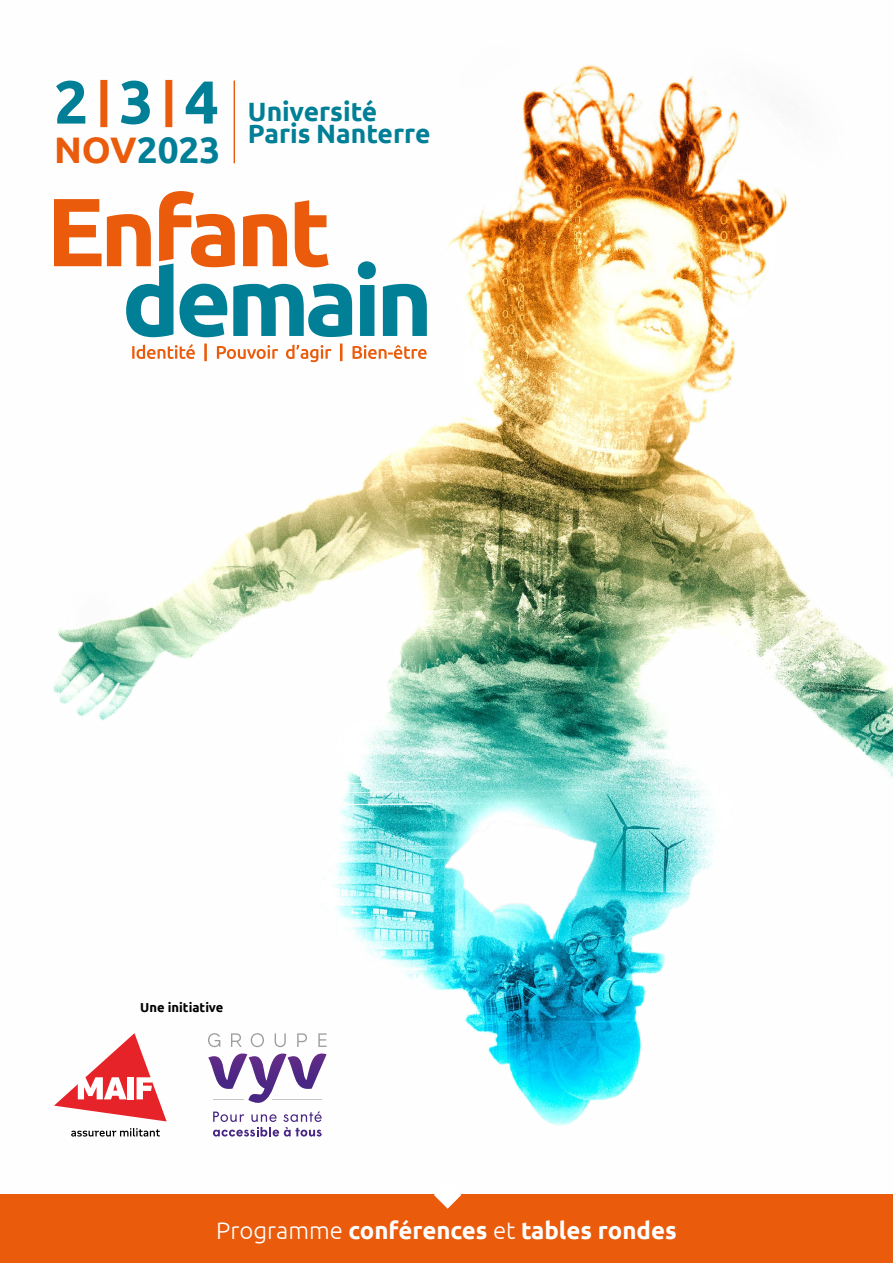
<style>
.page{position:relative;width:893px;height:1263px;background:#fff}
.page>*{position:absolute;margin:0;border:0;box-sizing:border-box;transform-origin:0 0}
.t1{font:700 60.6px "Ubuntu";color:#007f96}
.t2{font:700 36.9px "Ubuntu";color:#007f96}
.t3{font:700 26.4px/22px "Ubuntu";color:#007f96}
.t4{font:700 24px "Ubuntu";color:#fff}
.t5{font:700 12.9px "Ubuntu";color:#000}
.s1{font-size:48.75px;color:#ea5b0b}
.s2{color:#ea5b0b}
.s3{font-weight:300}
</style>
<div class="page">
<img style="left:0;top:65px;width:893px;height:1130px">
<svg style="left:54px;top:191px;width:373px;height:146px"></svg>
<svg style="left:132px;top:343px;width:295px;height:19px"></svg>
<svg style="left:213px;top:1111px;width:109px;height:25px"></svg>
<svg style="left:208px;top:1033px;width:12px;height:14px"></svg>
<svg style="left:231px;top:1033px;width:11px;height:14px"></svg>
<svg style="left:251px;top:1033px;width:13px;height:14px"></svg>
<svg style="left:275px;top:1033px;width:11px;height:14px"></svg>
<svg style="left:297px;top:1033px;width:10px;height:14px"></svg>
<svg style="left:318px;top:1033px;width:9px;height:14px"></svg>
<svg style="left:208px;top:1053px;width:119px;height:50px"></svg>
<svg style="left:54px;top:1033px;width:113px;height:88px"></svg>
<svg style="left:71px;top:1128px;width:89px;height:8px"></svg>
<hr style="left:234px;top:81px;width:1px;height:82px;background:#ea5b0b">
<div style="left:0;top:1195px;width:893px;height:68px;background:#ea5b0b"></div>
<svg style="left:434px;top:1181px;width:27px;height:28px"></svg>
<h1 class="t1" style="left:54px;top:65px;width:166px">2<span class="s1">|</span>3<span class="s1">|</span>4</h1>
<h2 class="t2" style="left:54px;top:127px;width:168px"><span class="s2">NOV</span>2023</h2>
<p class="t3" style="left:248px;top:100px;width:184px">Université<br>Paris Nanterre</p>
<p class="t5" style="left:140px;top:1000px;width:85px">Une initiative</p>
<p class="t4" style="left:216px;top:1216px;width:462px"><span class="s3">Programme</span> conférences <span class="s3">et</span> tables rondes</p>
</div>
